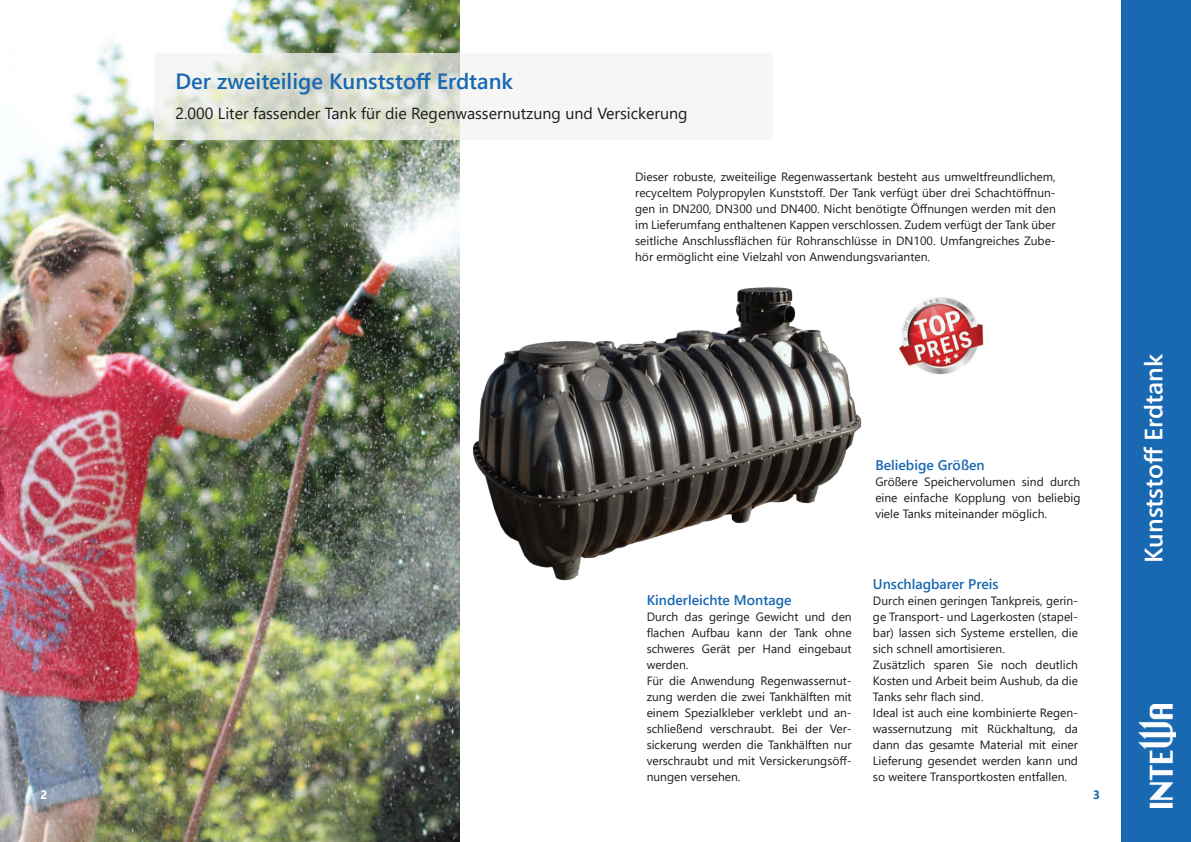
<style>
.page{position:relative;width:1191px;height:842px;background:#fff}
.page>*{position:absolute;margin:0;border:0;box-sizing:border-box;transform-origin:0 0}
.t1{font:600 25px "Segoe UI";color:#fff}
.t2{font:600 22px "Segoe UI";color:#1968b2}
.t3{font:16px "Segoe UI";color:#1d1a18}
.t4{font:600 14px "Segoe UI";color:#1968b2}
.t5{font:12px/16px "Segoe UI";color:#1d1a18}
.t6{font:700 12px "Segoe UI";color:#fff}
.t7{font:700 12px "Segoe UI";color:#1968b2}
</style>
<div class="page">
<img style="left:0;top:0;width:459px;height:842px">
<img style="left:472px;top:287px;width:390px;height:294px">
<svg style="left:154px;top:54px;width:306px;height:86px;background:#dee2d6"></svg>
<div style="left:1121px;top:0;width:70px;height:842px;background:#1968b2"></div>
<img style="left:1138px;top:705px;width:37px;height:103px">
<img style="left:899px;top:297px;width:85px;height:77px">
<h2 class="t2" style="left:175px;top:60px;width:339px">Der zweiteilige Kunststoff Erdtank</h2>
<h3 class="t3" style="left:175px;top:98px;width:513px">2.000 Liter fassender Tank für die Regenwassernutzung und Versickerung</h3>
<p class="t5" style="left:635px;top:168px;width:422px;text-align:justify">Dieser robuste, zweiteilige Regenwassertank besteht aus umweltfreundlichem, recyceltem Polypropylen Kunststoff. Der Tank verfügt über drei Schachtöffnun&shy;gen in DN200, DN300 und DN400. Nicht benötigte Öffnungen werden mit den im Lieferumfang enthaltenen Kappen verschlossen. Zudem verfügt der Tank über seitliche Anschlussflächen für Rohranschlüsse in DN100. Umfangreiches Zube&shy;hör ermöglicht eine Vielzahl von Anwendungsvarianten.</p>
<p class="t4" style="left:875px;top:460px;width:111px">Beliebige Größen</p>
<p class="t5" style="left:875px;top:473px;width:206px;text-align:justify">Größere Speichervolumen sind durch eine einfache Kopplung von beliebig viele Tanks miteinander möglich.</p>
<p class="t4" style="left:646px;top:594px;width:146px">Kinderleichte Montage</p>
<p class="t5" style="left:646px;top:607px;width:206px">Durch das geringe Gewicht und den flachen Aufbau kann der Tank ohne schweres Gerät per Hand eingebaut werden.<br>Für die Anwendung Regenwassernut&shy;zung werden die zwei Tankhälften mit einem Spezialkleber verklebt und an&shy;schließend verschraubt. Bei der Ver&shy;sickerung werden die Tankhälften nur verschraubt und mit Versickerungsöff&shy;nungen versehen.</p>
<p class="t4" style="left:873px;top:578px;width:127px">Unschlagbarer Preis</p>
<p class="t5" style="left:873px;top:591px;width:206px">Durch einen geringen Tankpreis, gerin&shy;ge Transport- und Lagerkosten (stapel&shy;bar) lassen sich Systeme erstellen, die sich schnell amortisieren.<br>Zusätzlich sparen Sie noch deutlich Kosten und Arbeit beim Aushub, da die Tanks sehr flach sind.<br>Ideal ist auch eine kombinierte Regen&shy;wassernutzung mit Rückhaltung, da dann das gesamte Material mit einer Lieferung gesendet werden kann und so weitere Transportkosten entfallen.</p>
<p class="t6" style="left:41px;top:788px;width:8px">2</p>
<p class="t7" style="left:1093px;top:788px;width:8px">3</p>
<h1 class="t1" style="left:1129px;top:563px;width:211px;rotate:-90deg">Kunststoff Erdtank</h1>
</div>
